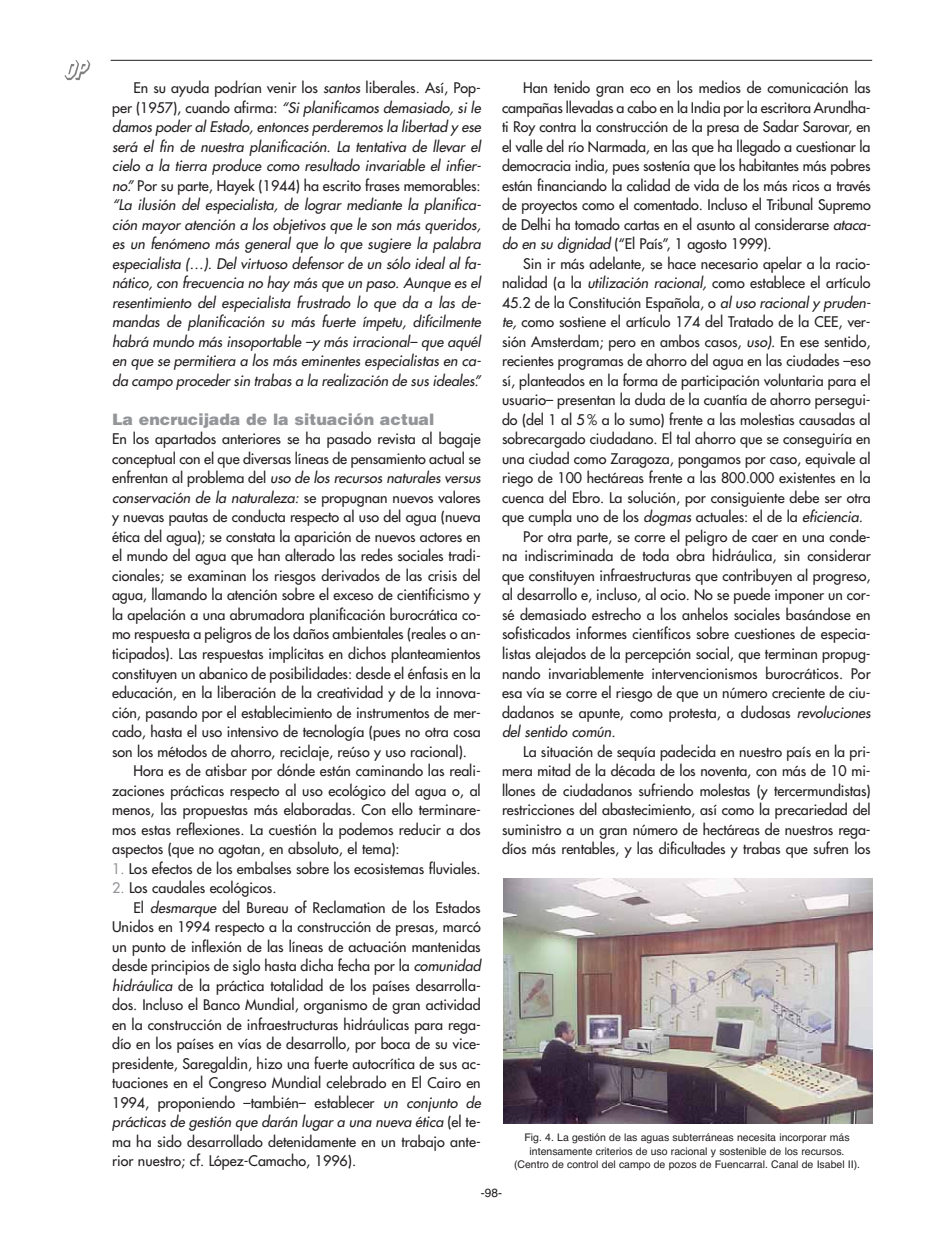
<style>
.page{position:relative;width:936px;height:1234px;background:#fff}
.page>*{position:absolute;margin:0;border:0;box-sizing:border-box;transform-origin:0 0}
.t1{font:900 15.75px "Helvetica";color:#939598}
.t2{font:14.25px/19.5px "Futura";color:#231f20}
.t3{font:italic 14.25px/19.5px "Futura";color:#231f20}
.t4{font:12px "Helvetica";color:#231f20}
.t5{font:10.5px/13.5px "Helvetica";color:#231f20;text-align:center}
.s1{font-style:normal}
.s2{font-style:italic}
.s3{color:#939598}
</style>
<div class="page">
<hr style="left:111px;top:60px;width:761px;height:1px;background:#231f20">
<svg style="left:64px;top:60px;width:26px;height:20px"></svg>
<img style="left:503px;top:878px;width:369px;height:245px">
<p class="t3" style="left:112px;top:79px;width:373px;text-indent:21px"><span class="s1">En su ayuda podrían venir los</span> santos <span class="s1">liberales. Así, Pop&shy;pe r ( 1 95 7) , c u a n d o a fi rm a :</span> “Si planificamos demasiado, si le damos poder al Estado, entonces perderemos la libertad y ese será el fin de nuestra planificación. La tentativa de llevar el cielo a la tierra produce como resultado invariable el infier&shy;no.” <span class="s1">Por su parte, Hayek (1944) ha escrito frases memorables: </span>“La ilusión del especialista, de lograr mediante la planifica&shy;ción mayor atención a los objetivos que le son más queridos, es un fenómeno más general que lo que sugiere la palabra especialista (…). Del virtuoso defensor de un sólo ideal al fa&shy;nático, con frecuencia no hay más que un paso. Aunque es el resentimiento del especialista frustrado lo que da a las de&shy;mandas de planificación su más fuerte ímpetu, difícilmente habrá mundo más insoportable –y más irracional– que aquél en que se permitiera a los más eminentes especialistas en ca&shy;da campo proceder sin trabas a la realización de sus ideales.”</p>
<p class="t1" style="left:112px;top:413px;width:323px">La encrucijada de la situación actual</p>
<p class="t2" style="left:112px;top:430px;width:373px">En los apartados anteriores se ha pasado revista al bagaje conceptual con el que diversas líneas de pensamiento actual se e n f re n ta n a l p ro b l e m a d e l <span class="s2">uso de los recursos naturales versus conservación de la naturaleza:</span> s e p ro p u g n a n n u evo s va l o re s y nuevas pautas de conducta respecto al uso del agua (nueva ética del agua); se constata la aparición de nuevos actores en el mundo del agua que han alterado las redes sociales tradi&shy;cionales; se examinan los riesgos derivados de las crisis del agua, llamando la atención sobre el exceso de cientificismo y la apelación a una abrumadora planificación burocrática co&shy;mo respuesta a peligros de los daños ambientales (reales o an&shy;ticipados). Las respuestas implícitas en dichos planteamientos constituyen un abanico de posibilidades: desde el énfasis en la educación, en la liberación de la creatividad y de la innova&shy;ción, pasando por el establecimiento de instrumentos de mer&shy;cado, hasta el uso intensivo de tecnología (pues no otra cosa son los métodos de ahorro, reciclaje, reúso y uso racional).</p>
<p class="t2" style="left:112px;top:761px;width:370px;text-align:justify;text-indent:21px">Hora es de atisbar por dónde están caminando las reali&shy;zaciones prácticas respecto al uso ecológico del agua o, al menos, las propuestas más elaboradas. Con ello terminare&shy;mos estas reflexiones. La cuestión la podemos reducir a dos aspectos (que no agotan, en absoluto, el tema):</p>
<p class="t2" style="left:112px;top:859px;width:370px"><span class="s3">1.</span> Los efectos de los embalses sobre los ecosistemas fluviales.</p>
<p class="t2" style="left:112px;top:878px;width:166px"><span class="s3">2.</span> Los caudales ecológicos.</p>
<p class="t2" style="left:133px;top:898px;width:349px">El <span class="s2">desmarque</span> del Bureau of Reclamation de los Estados</p>
<p class="t2" style="left:112px;top:917px;width:370px">Unidos en 1994 respecto a la construcción de presas, marcó</p>
<p class="t2" style="left:112px;top:937px;width:370px">un punto de inflexión de las líneas de actuación mantenidas</p>
<p class="t2" style="left:112px;top:956px;width:372px">desde principios de siglo hasta dicha fecha por la <span class="s2">comunidad</span></p>
<p class="t2" style="left:112px;top:976px;width:370px"><span class="s2">hidráulica</span> de la práctica totalidad de los países desarrolla-</p>
<p class="t2" style="left:112px;top:995px;width:370px">dos. Incluso el Banco Mundial, organismo de gran actividad</p>
<p class="t2" style="left:112px;top:1015px;width:370px">en la construcción de infraestructuras hidráulicas para rega-</p>
<p class="t2" style="left:112px;top:1034px;width:370px">dío en los países en vías de desarrollo, por boca de su vice-</p>
<p class="t2" style="left:112px;top:1054px;width:370px">presidente, Saregaldin, hizo una fuerte autocrítica de sus ac-</p>
<p class="t2" style="left:112px;top:1073px;width:370px">tuaciones en el Congreso Mundial celebrado en El Cairo en</p>
<p class="t2" style="left:112px;top:1093px;width:372px">1994, proponiendo –también– establecer <span class="s2">un conjunto de</span></p>
<p class="t3" style="left:112px;top:1112px;width:370px">prácticas de gestión que darán lugar a una nueva ética <span class="s1">( e l t e -</span></p>
<p class="t2" style="left:112px;top:1132px;width:370px">ma ha sido desarrollado detenidamente en un trabajo ante-</p>
<p class="t2" style="left:112px;top:1151px;width:245px">rior nuestro; cf. López-Camacho, 1996).</p>
<p class="t2" style="left:502px;top:79px;width:372px;text-indent:21px">Han tenido gran eco en los medios de comunicación las campañas llevadas a cabo en la India por la escritora Arundha&shy;ti Roy contra la construcción de la presa de Sadar Sarovar, en el valle del río Narmada, en las que ha llegado a cuestionar la democracia india, pues sostenía que los habitantes más pobres están financiando la calidad de vida de los más ricos a través de proyectos como el comentado. Incluso el Tribunal Supremo de Delhi ha tomado cartas en el asunto al considerarse <span class="s2">ataca&shy;do en su dignidad</span> (“El País”, 1 agosto 1999).</p>
<p class="t2" style="left:523px;top:254px;width:349px">Sin ir más adelante, se hace necesario apelar a la racio-</p>
<p class="t2" style="left:502px;top:274px;width:370px">nalidad (a la <span class="s2">utilización racional,</span> como establece el artículo</p>
<p class="t2" style="left:502px;top:293px;width:372px">45.2 de la Constitución Española, o <span class="s2">al uso racional y pruden-</span></p>
<p class="t2" style="left:502px;top:313px;width:370px"><span class="s2">te,</span> como sostiene el artículo 174 del Tratado de la CEE, ver-</p>
<p class="t2" style="left:502px;top:332px;width:370px">sión Amsterdam; pero en ambos casos, <span class="s2">uso).</span> En ese sentido,</p>
<p class="t2" style="left:502px;top:352px;width:370px">recientes programas de ahorro del agua en las ciudades –eso</p>
<p class="t2" style="left:502px;top:371px;width:370px">sí, planteados en la forma de participación voluntaria para el</p>
<p class="t2" style="left:502px;top:391px;width:370px">usuario– presentan la duda de la cuantía de ahorro persegui-</p>
<p class="t2" style="left:502px;top:410px;width:370px">do (del 1 al 5 % a lo sumo) frente a las molestias causadas al</p>
<p class="t2" style="left:502px;top:430px;width:370px">sobrecargado ciudadano. El tal ahorro que se conseguiría en</p>
<p class="t2" style="left:502px;top:449px;width:370px">una ciudad como Zaragoza, pongamos por caso, equivale al</p>
<p class="t2" style="left:502px;top:469px;width:370px">riego de 100 hectáreas frente a las 800.000 existentes en la</p>
<p class="t2" style="left:502px;top:488px;width:370px">cuenca del Ebro. La solución, por consiguiente debe ser otra</p>
<p class="t2" style="left:502px;top:508px;width:365px">que cumpla uno de los <span class="s2">dogmas</span> actuales: el de la <span class="s2">eficiencia.</span></p>
<p class="t2" style="left:523px;top:527px;width:349px">Por otra parte, se corre el peligro de caer en una conde-</p>
<p class="t2" style="left:502px;top:547px;width:370px">na indiscriminada de toda obra hidráulica, sin considerar</p>
<p class="t2" style="left:502px;top:566px;width:370px">que constituyen infraestructuras que contribuyen al progreso,</p>
<p class="t2" style="left:502px;top:586px;width:370px">al desarrollo e, incluso, al ocio. No se puede imponer un cor-</p>
<p class="t2" style="left:502px;top:605px;width:370px">sé demasiado estrecho a los anhelos sociales basándose en</p>
<p class="t2" style="left:502px;top:625px;width:370px">sofisticados informes científicos sobre cuestiones de especia-</p>
<p class="t2" style="left:502px;top:644px;width:370px">listas alejados de la percepción social, que terminan propug-</p>
<p class="t2" style="left:502px;top:664px;width:370px">nando invariablemente intervencionismos burocráticos. Por</p>
<p class="t2" style="left:502px;top:683px;width:370px">esa vía se corre el riesgo de que un número creciente de ciu-</p>
<p class="t2" style="left:502px;top:703px;width:372px">dadanos se apunte, como protesta, a dudosas <span class="s2">revoluciones</span></p>
<p class="t3" style="left:502px;top:722px;width:117px">del sentido común.</p>
<p class="t2" style="left:502px;top:742px;width:370px;text-align:justify;text-indent:21px">La situación de sequía padecida en nuestro país en la pri&shy;mera mitad de la década de los noventa, con más de 10 mi&shy;llones de ciudadanos sufriendo molestas (y tercermundistas) restricciones del abastecimiento, así como la precariedad del suministro a un gran número de hectáreas de nuestros rega&shy;díos más rentables, y las dificultades y trabas que sufren los</p>
<p class="t5" style="left:514px;top:1131px;width:347px">Fig. 4. La gestión de las aguas subterráneas necesita incorporar más intensamente criterios de uso racional y sostenible de los recursos. (Centro de control del campo de pozos de Fuencarral. Canal de Isabel II).</p>
<p class="t4" style="left:481px;top:1187px;width:23px">-98-</p>
</div>
